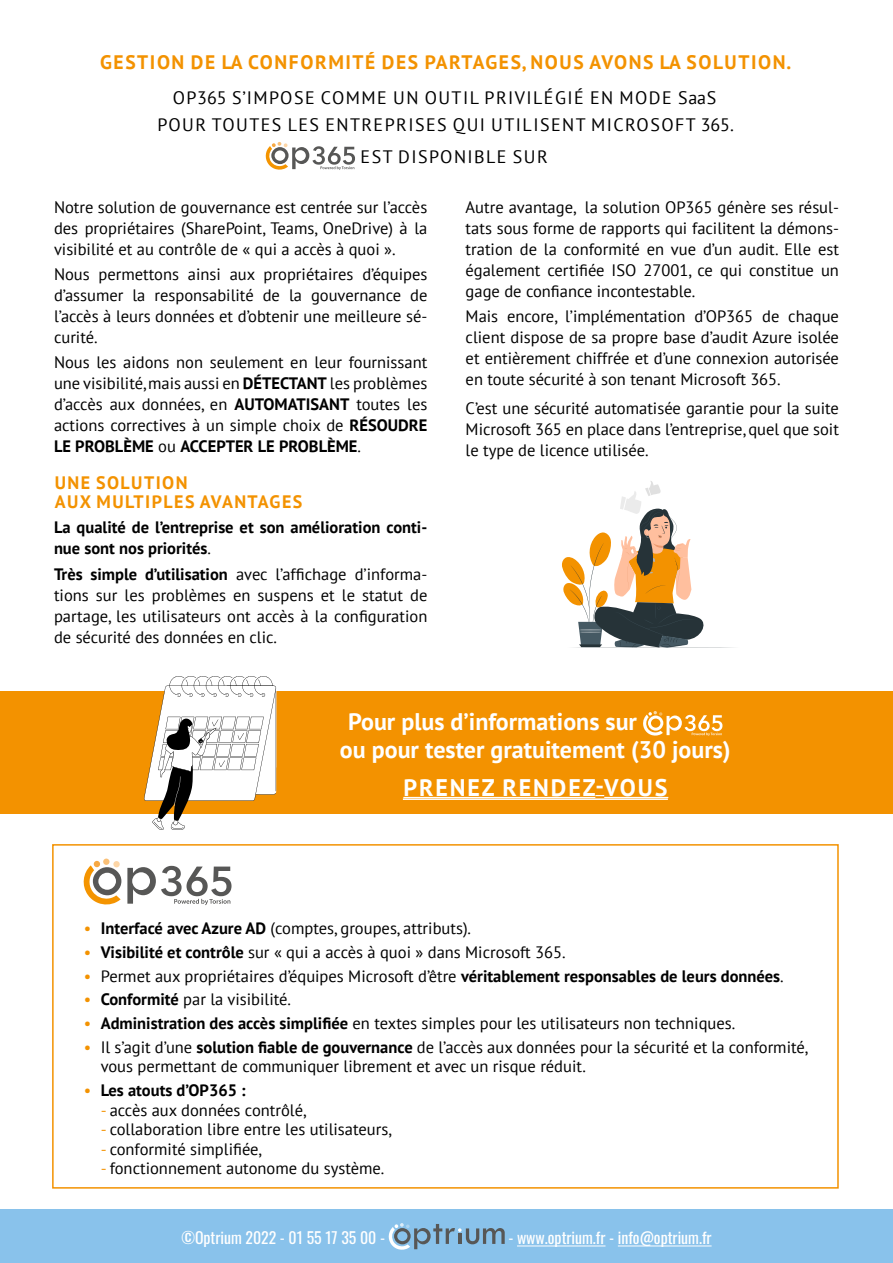
<style>
.page{position:relative;width:893px;height:1263px;background:#fff}
.page>*{position:absolute;margin:0;border:0;box-sizing:border-box;transform-origin:0 0}
.t1{font:700 24px/28.8px "PT Sans";color:#fff}
.t2{font:700 24px "PT Sans";letter-spacing:.08em;color:#fff}
.t3{font:700 19.5px "PT Sans";letter-spacing:.08em;color:#f39200}
.t4{font:18px/27px "PT Sans";letter-spacing:.08em;color:#000;text-align:center}
.t5{font:700 18px/19.5px "PT Sans";letter-spacing:.08em;color:#f39200}
.t6{font:16.5px/21px "PT Sans";color:#000;text-align:justify}
.t7{font:700 16.5px/21px "PT Sans";color:#000}
.t8{font:15.75px "Oswald";color:#fff}
.s1{font-weight:700}
.s2{font-weight:400}
.s3{color:#f39200}
.s4{font-weight:400;color:#f39200}
</style>
<div class="page">
<div style="left:0;top:1209px;width:893px;height:54px;background:#89c2eb"></div>
<hr style="left:517px;top:1245px;width:88px;height:1px;background:#fff">
<hr style="left:618px;top:1245px;width:94px;height:1px;background:#fff">
<svg style="left:388px;top:1223px;width:117px;height:27px"></svg>
<div style="left:52px;top:844px;width:787px;height:344px;border:2px solid #f39200"></div>
<svg style="left:265px;top:142px;width:90px;height:28px"></svg>
<div style="left:0;top:692px;width:893px;height:122px;background:#f39200"></div>
<hr style="left:403px;top:798px;width:265px;height:2px;background:#fff">
<hr style="left:403px;top:797px;width:192px;height:1px;background:#fff">
<hr style="left:604px;top:797px;width:64px;height:1px;background:#fff">
<svg style="left:643px;top:711px;width:79px;height:25px"></svg>
<svg style="left:144px;top:676px;width:132px;height:154px"></svg>
<svg style="left:562px;top:481px;width:172px;height:167px"></svg>
<svg style="left:83px;top:858px;width:38px;height:47px"></svg>
<svg style="left:127px;top:866px;width:104px;height:39px"></svg>
<p class="t3" style="left:100px;top:49px;width:692px">GESTION DE LA CONFORMITÉ DES PARTAGES, NOUS AVONS LA SOLUTION.</p>
<p class="t4" style="left:157px;top:84px;width:578px">OP365 S’IMPOSE COMME UN OUTIL PRIVILÉGIÉ EN MODE SaaS<br>POUR TOUTES LES ENTREPRISES QUI UTILISENT MICROSOFT 365.</p>
<p class="t4" style="left:361px;top:142px;width:189px">EST DISPONIBLE SUR</p>
<p class="t6" style="left:54px;top:196px;width:375px">Notre solution de gouvernance est centrée sur l’accès des propriétaires (SharePoint, Teams, OneDrive) à la visibilité et au contrôle de « qui a accès à quoi ».</p>
<p class="t6" style="left:54px;top:263px;width:375px">Nous permettons ainsi aux propriétaires d’équipes d’assumer la responsabilité de la gouvernance de l’accès à leurs données et d’obtenir une meilleure sé&shy;curité.</p>
<p class="t6" style="left:54px;top:351px;width:375px">Nous les aidons non seulement en leur fournissant une visibilité, mais aussi en <span class="s1">DÉTECTANT</span> les problèmes d’accès aux données, en <span class="s1">AUTOMATISANT</span> toutes les actions correctives à un simple choix de <span class="s1">RÉSOUDRE LE PROBLÈME</span> ou <span class="s1">ACCEPTER LE PROBLÈME</span>.</p>
<p class="t5" style="left:55px;top:472px;width:249px">UNE SOLUTION<br>AUX MULTIPLES AVANTAGES</p>
<p class="t7" style="left:54px;top:517px;width:375px">La qualité de l’entreprise et son amélioration conti&shy;nue sont nos priorités<span class="s2">.</span></p>
<p class="t6" style="left:54px;top:563px;width:375px"><span class="s1">Très simple d’utilisation</span> avec l’affichage d’informa&shy;tions sur les problèmes en suspens et le statut de partage, les utilisateurs ont accès à la configuration de sécurité des données en clic.</p>
<p class="t6" style="left:466px;top:196px;width:375px">Autre avantage, la solution OP365 génère ses résul&shy;tats sous forme de rapports qui facilitent la démons&shy;tration de la conformité en vue d’un audit. Elle est également certifiée ISO 27001, ce qui constitue un gage de confiance incontestable.</p>
<p class="t6" style="left:466px;top:305px;width:375px">Mais encore, l’implémentation d’OP365 de chaque client dispose de sa propre base d’audit Azure isolée et entièrement chiffrée et d’une connexion autorisée en toute sécurité à son tenant Microsoft 365.</p>
<p class="t6" style="left:466px;top:398px;width:375px">C’est une sécurité automatisée garantie pour la suite Microsoft 365 en place dans l’entreprise, quel que soit le type de licence utilisée.</p>
<h1 class="t1" style="left:340px;top:706px;width:392px;text-indent:8px">Pour plus d’informations sur<br>ou pour tester gratuitement (30 jours)</h1>
<h1 class="t2" style="left:403px;top:771px;width:266px">PRENEZ RENDEZ-VOUS</h1>
<p class="t6" style="left:84px;top:917px;width:389px"><span class="s3">•</span> <span class="s1">Interfacé avec Azure AD</span> (comptes, groupes, attributs).</p>
<p class="t6" style="left:84px;top:941px;width:484px"><span class="s3">•</span> <span class="s1">Visibilité et contrôle</span> sur « qui a accès à quoi » dans Microsoft 365.</p>
<p class="t6" style="left:84px;top:965px;width:701px"><span class="s3">•</span> Permet aux propriétaires d’équipes Microsoft d’être <span class="s1">véritablement responsables de leurs données</span>.</p>
<p class="t6" style="left:84px;top:989px;width:209px"><span class="s3">•</span> <span class="s1">Conformité</span> par la visibilité.</p>
<p class="t6" style="left:84px;top:1012px;width:653px"><span class="s3">•</span> <span class="s1">Administration des accès simplifiée</span> en textes simples pour les utilisateurs non techniques.</p>
<p class="t6" style="left:101px;top:1037px;width:709px;line-height:19.5px;text-indent:-17px"><span class="s3">•</span> Il s’agit d’une <span class="s1">solution fiable de gouvernance</span> de l’accès aux données pour la sécurité et la conformité, vous permettant de communiquer librement et avec un risque réduit.</p>
<p class="t7" style="left:84px;top:1079px;width:164px"><span class="s4">•</span> Les atouts d’OP365 :</p>
<p class="t6" style="left:101px;top:1099px;width:207px"><span class="s3">-</span> accès aux données contrôlé,</p>
<p class="t6" style="left:101px;top:1118px;width:292px"><span class="s3">-</span> collaboration libre entre les utilisateurs,</p>
<p class="t6" style="left:101px;top:1138px;width:163px"><span class="s3">-</span> conformité simplifiée,</p>
<p class="t6" style="left:101px;top:1157px;width:285px"><span class="s3">-</span> fonctionnement autonome du système.</p>
<p class="t8" style="left:181px;top:1224px;width:205px">©Optrium 2022 - 01 55 17 35 00 -</p>
<p class="t8" style="left:508px;top:1224px;width:205px">- www.optrium.fr - info@optrium.fr</p>
</div>
